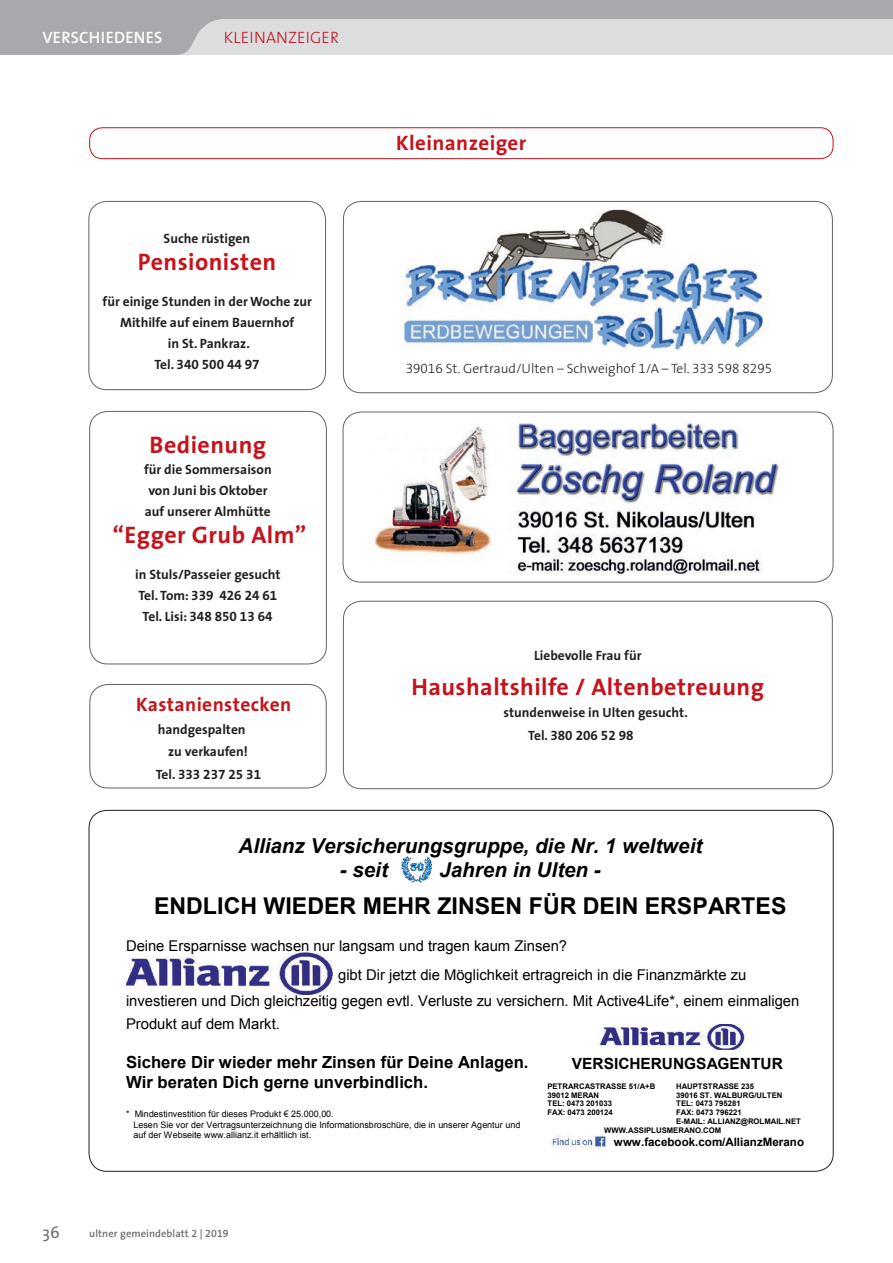
<style>
.page{position:relative;width:893px;height:1263px;background:#fff}
.page>*{position:absolute;margin:0;border:0;box-sizing:border-box;transform-origin:0 0}
.t1{font:700 24px "The Sans SN";letter-spacing:.02em;color:#c6131b}
.t2{font:700 23.25px "Arial";color:#000}
.t3{font:700 21px "The Sans SN";letter-spacing:.02em;color:#c6131b}
.t4{font:italic 700 20.55px "Arial";color:#000}
.t5{font:700 19.5px "The Sans SN";letter-spacing:.02em;color:#c6131b}
.t6{font:700 16.65px/19.4px "Arial";color:#000}
.t7{font:600 16.5px "The Sans SN";letter-spacing:.01em;color:#fff}
.t8{font:300 16.5px "The Sans SN";letter-spacing:.01em;color:#c6131b}
.t9{font:16.5px "The Sans";color:#6c6d70}
.t10{font:700 15.45px "Arial";color:#000}
.t11{font:14.85px/29px "Arial";letter-spacing:-.005em;color:#000}
.t12{font:700 13.5px/21px "The Sans SN";color:#231f20;text-align:center}
.t13{font:300 13.5px "The Sans SN";color:#231f20}
.t14{font:700 11.55px "Arial";letter-spacing:.005em;color:#000}
.t15{font:600 10.5px "The Sans SN";letter-spacing:.01em;color:#6c6d70}
.t16{font:9px/10.4px "Arial";color:#000}
.t17{font:700 7.8px "Arial";color:#000}
</style>
<div class="page">
<svg style="left:0;top:0;width:893px;height:55px;background:#c2c3c6"></svg>
<img style="left:124px;top:952px;width:209px;height:43px">
<img style="left:401px;top:856px;width:31px;height:27px">
<img style="left:551px;top:1134px;width:55px;height:15px">
<img style="left:598px;top:1024px;width:147px;height:26px">
<div style="left:89px;top:127px;width:744px;height:32px;border:1px solid #c6131b;border-radius:13px"></div>
<div style="left:88px;top:201px;width:238px;height:189px;border:1px solid #636366;border-radius:18px"></div>
<div style="left:89px;top:411px;width:238px;height:253px;border:1px solid #636366;border-radius:18px"></div>
<img style="left:400px;top:208px;width:366px;height:143px">
<div style="left:343px;top:201px;width:490px;height:192px;border:1px solid #636366;border-radius:18px"></div>
<img style="left:374px;top:423px;width:406px;height:151px">
<div style="left:343px;top:412px;width:490px;height:170px;border:1px solid #636366;border-radius:18px"></div>
<div style="left:89px;top:684px;width:238px;height:104px;border:1px solid #636366;border-radius:18px"></div>
<div style="left:343px;top:601px;width:490px;height:188px;border:1px solid #636366;border-radius:18px"></div>
<p class="t7" style="left:43px;top:24px;width:121px">VERSCHIEDENES</p>
<p class="t8" style="left:224px;top:24px;width:117px">KLEINANZEIGER</p>
<p class="t12" style="left:164px;top:228px;width:88px">Suche rüstigen</p>
<h1 class="t1" style="left:138px;top:242px;width:140px">Pensionisten</h1>
<p class="t12" style="left:103px;top:291px;width:211px">für einige Stunden in der Woche zur<br>Mithilfe auf einem Bauernhof<br>in St. Pankraz.<br>Tel. 340 500 44 97</p>
<h1 class="t1" style="left:150px;top:425px;width:118px">Bedienung</h1>
<p class="t12" style="left:144px;top:459px;width:129px;text-align:left">für die Sommersaison von Juni bis Oktober auf unserer Almhütte</p>
<h1 class="t1" style="left:113px;top:515px;width:195px">“Egger Grub Alm”</h1>
<p class="t12" style="left:135px;top:564px;width:147px">in Stuls/Passeier gesucht<br>Tel. Tom: 339 426 24 61<br>Tel. Lisi: 348 850 13 64</p>
<h3 class="t5" style="left:136px;top:688px;width:157px">Kastanienstecken</h3>
<p class="t12" style="left:158px;top:718px;width:89px">handgespalten</p>
<p class="t12" style="left:168px;top:741px;width:81px">zu verkaufen!</p>
<p class="t12" style="left:156px;top:763px;width:107px">Tel. 333 237 25 31</p>
<h3 class="t3" style="left:396px;top:125px;width:132px">Kleinanzeiger</h3>
<p class="t13" style="left:406px;top:357px;width:368px">39016 St. Gertraud/Ulten – Schweighof 1/A – Tel. 333 598 8295</p>
<p class="t12" style="left:534px;top:645px;width:109px">Liebevolle Frau für</p>
<h1 class="t1" style="left:411px;top:666px;width:354px">Haushaltshilfe / Altenbetreuung</h1>
<p class="t12" style="left:528px;top:701px;width:161px;line-height:22.5px;text-align:left;text-indent:-25px">stundenweise in Ulten gesucht.<br>Tel. 380 206 52 98</p>
<h3 class="t4" style="left:238px;top:832px;width:465px">Allianz Versicherungsgruppe, die Nr. 1 weltweit</h3>
<h3 class="t4" style="left:340px;top:855px;width:49px">- seit</h3>
<h3 class="t4" style="left:439px;top:855px;width:163px">Jahren in Ulten -</h3>
<h2 class="t2" style="left:154px;top:891px;width:634px">ENDLICH WIEDER MEHR ZINSEN FÜR DEIN ERSPARTES</h2>
<p class="t11" style="left:338px;top:931px;width:410px;text-indent:-212px">Deine Ersparnisse wachsen nur langsam und tragen kaum Zinsen?<br>gibt Dir jetzt die Möglichkeit ertragreich in die Finanzmärkte zu</p>
<p class="t11" style="left:126px;top:989px;width:675px;line-height:22.8px">investieren und Dich gleichzeitig gegen evtl. Verluste zu versichern. Mit Active4Life*, einem einmaligen<br>Produkt auf dem Markt.</p>
<p class="t6" style="left:126px;top:1053px;width:404px">Sichere Dir wieder mehr Zinsen für Deine Anlagen.<br>Wir beraten Dich gerne unverbindlich.</p>
<p class="t16" style="left:133px;top:1109px;width:388px;text-indent:-7px">* Mindestinvestition für dieses Produkt € 25.000,00.<br>Lesen Sie vor der Vertragsunterzeichnung die Informationsbroschüre, die in unserer Agentur und auf der Webseite www.allianz.it erhältlich ist.</p>
<p class="t10" style="left:572px;top:1054px;width:213px">VERSICHERUNGSAGENTUR</p>
<p class="t17" style="left:547px;top:1081px;width:109px">PETRARCASTRASSE 51/A+B</p>
<p class="t17" style="left:676px;top:1081px;width:79px">HAUPTSTRASSE 235</p>
<p class="t17" style="left:547px;top:1090px;width:53px">39012 MERAN</p>
<p class="t17" style="left:676px;top:1090px;width:108px">39016 ST. WALBURG/ULTEN</p>
<p class="t17" style="left:547px;top:1098px;width:66px">TEL: 0473 201033</p>
<p class="t17" style="left:676px;top:1098px;width:66px">TEL: 0473 795281</p>
<p class="t17" style="left:547px;top:1107px;width:67px">FAX: 0473 200124</p>
<p class="t17" style="left:676px;top:1107px;width:67px">FAX: 0473 796221</p>
<p class="t17" style="left:676px;top:1116px;width:126px">E-MAIL: ALLIANZ@ROLMAIL.NET</p>
<p class="t17" style="left:604px;top:1125px;width:119px">WWW.ASSIPLUSMERANO.COM</p>
<p class="t14" style="left:614px;top:1134px;width:192px">www.facebook.com/AllianzMerano</p>
<p class="t9" style="left:43px;top:1219px;width:19px">36</p>
<p class="t15" style="left:89px;top:1225px;width:141px">ultner gemeindeblatt 2 | 2019</p>
</div>
